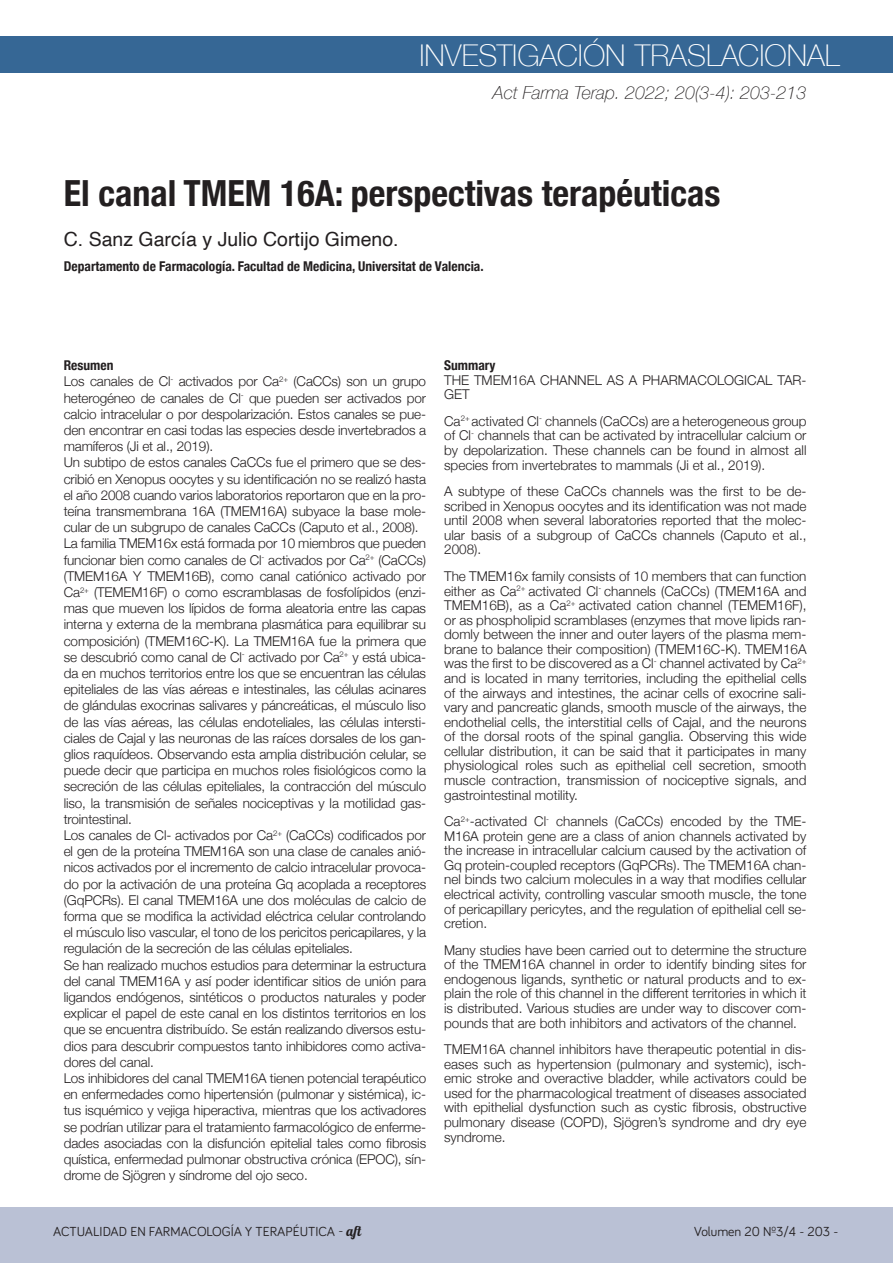
<style>
.page{position:relative;width:893px;height:1263px;background:#fff}
.page>*{position:absolute;margin:0;border:0;box-sizing:border-box;transform-origin:0 0}
.Titular{font:700 condensed 36px "Helvetica Neue";color:#231f20}
.SECCION{font:100 30px "Helvetica Neue";color:#fff}
.t1{font:19.5px "Helvetica";color:#231f20}
.t2{font:italic 100 18px "Helvetica Neue";color:#231f20}
.t3{font:100 16.5px "Helvetica Neue";color:#fff}
.t4{font:300 13.5px/16.2px "Helvetica Neue";color:#231f20;text-align:justify}
.t5{font:700 condensed 13.5px "Helvetica Neue";color:#231f20}
.t6{font:13.5px "Bariol";color:#231f20}
.s1{font-family:"Lobster 1.4"}
</style>
<div class="page">
<div style="left:0;top:1207px;width:893px;height:56px;background:#bac1d5"></div>
<div style="left:0;top:36px;width:893px;height:36px;background:#366795"></div>
<p class="SECCION" style="left:420px;top:32px;width:422px">INVESTIGACIÓN TRASLACIONAL</p>
<p class="t3" style="left:609px;top:37px;width:232px">INVESTIGACIÓN TRASLACIONAL</p>
<p class="t2" style="left:493px;top:79px;width:315px">Act Farma Terap. 2022; 20(3-4): 203-213</p>
<p class="Titular" style="left:64px;top:164px;width:658px">El canal TMEM 16A: perspectivas terapéuticas</p>
<p class="t1" style="left:64px;top:224px;width:336px">C. Sanz García y Julio Cortijo Gimeno.</p>
<p class="t5" style="left:64px;top:255px;width:421px">Departamento de Farmacología. Facultad de Medicina, Universitat de Valencia.</p>
<p class="t5" style="left:64px;top:354px;width:51px">Resumen</p>
<p class="t4" style="left:64px;top:372px;width:364px">Los canales de Cl<sup>-</sup> activados por Ca<sup>2+</sup> (CaCCs) son un grupo heterogéneo de canales de Cl<sup>-</sup> que pueden ser activados por calcio intracelular o por despolarización. Estos canales se pue&shy;den encontrar en casi todas las especies desde invertebrados a mamíferos (Ji et al., 2019).</p>
<p class="t4" style="left:64px;top:453px;width:364px">Un subtipo de estos canales CaCCs fue el primero que se des&shy;cribió en Xenopus oocytes y su identificación no se realizó hasta el año 2008 cuando varios laboratorios reportaron que en la pro&shy;teína transmembrana 16A (TMEM16A) subyace la base mole&shy;cular de un subgrupo de canales CaCCs (Caputo et al., 2008).</p>
<p class="t4" style="left:64px;top:534px;width:364px">La familia TMEM16x está formada por 10 miembros que pueden funcionar bien como canales de Cl<sup>-</sup> activados por Ca<sup>2+</sup> (CaCCs) (TMEM16A Y TMEM16B), como canal catiónico activado por Ca<sup>2+</sup> (TEMEM16F) o como escramblasas de fosfolípidos (enzi&shy;mas que mueven los lípidos de forma aleatoria entre las capas interna y externa de la membrana plasmática para equilibrar su composición) (TMEM16C-K). La TMEM16A fue la primera que se descubrió como canal de Cl<sup>-</sup> activado por Ca<sup>2+</sup> y está ubica&shy;da en muchos territorios entre los que se encuentran las células epiteliales de las vías aéreas e intestinales, las células acinares de glándulas exocrinas salivares y páncreáticas, el músculo liso de las vías aéreas, las células endoteliales, las células intersti&shy;ciales de Cajal y las neuronas de las raíces dorsales de los gan&shy;glios raquídeos. Observando esta amplia distribución celular, se puede decir que participa en muchos roles fisiológicos como la secreción de las células epiteliales, la contracción del músculo liso, la transmisión de señales nociceptivas y la motilidad gas&shy;trointestinal.</p>
<p class="t4" style="left:64px;top:826px;width:364px">Los canales de Cl- activados por Ca<sup>2+</sup> (CaCCs) codificados por el gen de la proteína TMEM16A son una clase de canales anió&shy;nicos activados por el incremento de calcio intracelular provoca&shy;do por la activación de una proteína Gq acoplada a receptores (GqPCRs). El canal TMEM16A une dos moléculas de calcio de forma que se modifica la actividad eléctrica celular controlando el músculo liso vascular, el tono de los pericitos pericapilares, y la regulación de la secreción de las células epiteliales.</p>
<p class="t4" style="left:64px;top:956px;width:364px">Se han realizado muchos estudios para determinar la estructura del canal TMEM16A y así poder identificar sitios de unión para ligandos endógenos, sintéticos o productos naturales y poder explicar el papel de este canal en los distintos territorios en los que se encuentra distribuído. Se están realizando diversos estu&shy;dios para descubrir compuestos tanto inhibidores como activa&shy;dores del canal.</p>
<p class="t4" style="left:64px;top:1069px;width:364px">Los inhibidores del canal TMEM16A tienen potencial terapéutico en enfermedades como hipertensión (pulmonar y sistémica), ic&shy;tus isquémico y vejiga hiperactiva, mientras que los activadores se podrían utilizar para el tratamiento farmacológico de enferme&shy;dades asociadas con la disfunción epitelial tales como fibrosis quística, enfermedad pulmonar obstructiva crónica (EPOC), sín&shy;drome de Sjögren y síndrome del ojo seco.</p>
<p class="t5" style="left:444px;top:354px;width:53px">Summary</p>
<p class="t4" style="left:444px;top:372px;width:364px;line-height:14.5px">THE TMEM16A CHANNEL AS A PHARMACOLOGICAL TAR-<br>GET</p>
<p class="t4" style="left:444px;top:413px;width:364px;line-height:14.5px">Ca<sup>2+</sup> activated Cl<sup>-</sup> channels (CaCCs) are a heterogeneous group of Cl<sup>-</sup> channels that can be activated by intracellular calcium or by depolarization. These channels can be found in almost all species from invertebrates to mammals (Ji et al., 2019).</p>
<p class="t4" style="left:444px;top:483px;width:364px;line-height:14.5px">A subtype of these CaCCs channels was the first to be de&shy;scribed in Xenopus oocytes and its identification was not made until 2008 when several laboratories reported that the molec&shy;ular basis of a subgroup of CaCCs channels (Caputo et al., 2008).</p>
<p class="t4" style="left:444px;top:568px;width:364px;line-height:14.5px">The TMEM16x family consists of 10 members that can function either as Ca<sup>2+</sup> activated Cl<sup>-</sup> channels (CaCCs) (TMEM16A and TMEM16B), as a Ca<sup>2+</sup> activated cation channel (TEMEM16F), or as phospholipid scramblases (enzymes that move lipids ran&shy;domly between the inner and outer layers of the plasma mem&shy;brane to balance their composition) (TMEM16C-K). TMEM16A was the first to be discovered as a Cl<sup>-</sup> channel activated by Ca<sup>2+ </sup>and is located in many territories, including the epithelial cells of the airways and intestines, the acinar cells of exocrine sali&shy;vary and pancreatic glands, smooth muscle of the airways, the endothelial cells, the interstitial cells of Cajal, and the neurons of the dorsal roots of the spinal ganglia. Observing this wide cellular distribution, it can be said that it participates in many physiological roles such as epithelial cell secretion, smooth muscle contraction, transmission of nociceptive signals, and gastrointestinal motility.</p>
<p class="t4" style="left:444px;top:813px;width:364px;line-height:14.5px">Ca<sup>2+</sup>-activated Cl<sup>-</sup> channels (CaCCs) encoded by the TME-M16A protein gene are a class of anion channels activated by the increase in intracellular calcium caused by the activation of Gq protein-coupled receptors (GqPCRs). The TMEM16A chan&shy;nel binds two calcium molecules in a way that modifies cellular electrical activity, controlling vascular smooth muscle, the tone of pericapillary pericytes, and the regulation of epithelial cell se&shy;cretion.</p>
<p class="t4" style="left:444px;top:942px;width:364px;line-height:14.5px">Many studies have been carried out to determine the structure of the TMEM16A channel in order to identify binding sites for endogenous ligands, synthetic or natural products and to ex&shy;plain the role of this channel in the different territories in which it is distributed. Various studies are under way to discover com&shy;pounds that are both inhibitors and activators of the channel.</p>
<p class="t4" style="left:444px;top:1041px;width:364px;line-height:14.5px">TMEM16A channel inhibitors have therapeutic potential in dis&shy;eases such as hypertension (pulmonary and systemic), isch&shy;emic stroke and overactive bladder, while activators could be used for the pharmacological treatment of diseases associated with epithelial dysfunction such as cystic fibrosis, obstructive pulmonary disease (COPD), Sjögren’s syndrome and dry eye syndrome.</p>
<p class="t6" style="left:53px;top:1222px;width:313px">ACTUALIDAD EN FARMACOLOGÍA Y TERAPÉUTICA - <span class="s1">aft</span></p>
<p class="t6" style="left:694px;top:1222px;width:146px">Volumen 20 Nº3/4 - 203 -</p>
</div>
